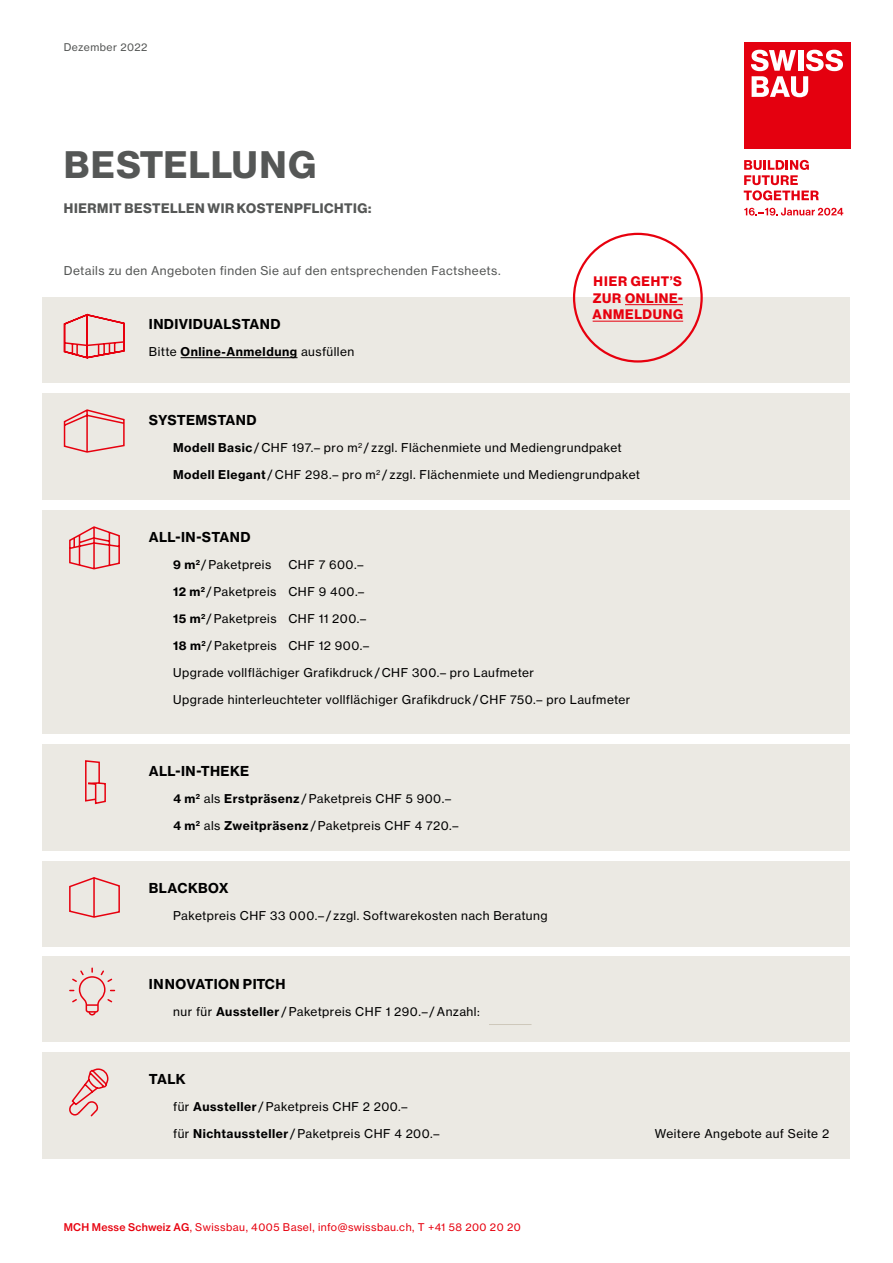
<style>
.page{position:relative;width:893px;height:1263px;background:#fff}
.page>*{position:absolute;margin:0;border:0;box-sizing:border-box;transform-origin:0 0}
.t1{font:37.5px "N Haas Grotesk DS Pro 75 Bd";letter-spacing:.035em;color:#555756}
.t2{font:13.5px "N Haas Grotesk TX Pro 75 Bd";letter-spacing:.025em;color:#000}
.t3{font:13.5px "N Haas Grotesk DS Pro 75 Bd";letter-spacing:.04em;color:#555756}
.t4{font:13.5px/16.5px "N Haas Grotesk DS Pro 75 Bd";letter-spacing:.055em;color:#e7000e;text-align:justify}
.t5{font:12px "N Haas Grotesk TX Pro 55 Rg";letter-spacing:.04em;color:#000}
.t6{font:12px "N Haas Grotesk TX Pro 55 Rg";letter-spacing:.04em;color:#555756}
.t7{font:12px "N Haas Grotesk TX Pro 75 Bd";letter-spacing:.045em;color:#000}
.t8{font:10.5px "N Haas Grotesk TX Pro 55 Rg";letter-spacing:.045em;color:#e7000e}
.t9{font:10.5px "N Haas Grotesk TX Pro 55 Rg";letter-spacing:.045em;color:#555756}
.s1{font-family:"N Haas Grotesk TX Pro 55 Rg"}
.s2{font-family:"N Haas Grotesk TX Pro 75 Bd"}
.s3{font-family:"N Haas Grotesk TX Pro 65 Md"}
</style>
<div class="page">
<div style="left:744px;top:43px;width:106px;height:106px;background:#e4000f"></div>
<svg style="left:744px;top:160px;width:75px;height:40px"></svg>
<svg style="left:751px;top:50px;width:92px;height:47px"></svg>
<svg style="left:744px;top:208px;width:99px;height:8px"></svg>
<div style="left:43px;top:393px;width:807px;height:107px;background:#ebe9e3"></div>
<div style="left:43px;top:298px;width:807px;height:85px;background:#ebe9e3"></div>
<hr style="left:181px;top:357px;width:117px;height:1px;background:#000">
<svg style="left:63px;top:313px;width:62px;height:46px"></svg>
<svg style="left:63px;top:409px;width:62px;height:44px"></svg>
<div style="left:43px;top:510px;width:807px;height:223px;background:#ebe9e3"></div>
<svg style="left:69px;top:526px;width:51px;height:44px"></svg>
<div style="left:43px;top:744px;width:807px;height:106px;background:#ebe9e3"></div>
<svg style="left:85px;top:760px;width:21px;height:45px"></svg>
<hr style="left:625px;top:304px;width:58px;height:1px;background:#e7000e">
<hr style="left:593px;top:321px;width:90px;height:1px;background:#e7000e">
<div style="left:43px;top:861px;width:807px;height:85px;background:#ebe9e3"></div>
<svg style="left:69px;top:877px;width:51px;height:41px"></svg>
<div style="left:43px;top:957px;width:807px;height:85px;background:#ebe9e3"></div>
<hr style="left:489px;top:1024px;width:42px;height:1px;background:#cec8bb">
<svg style="left:69px;top:967px;width:47px;height:49px"></svg>
<div style="left:43px;top:1052px;width:807px;height:107px;background:#ebe9e3"></div>
<svg style="left:69px;top:1068px;width:40px;height:49px"></svg>
<p class="t9" style="left:64px;top:40px;width:85px">Dezember 2022</p>
<h1 class="t1" style="left:64px;top:143px;width:253px">BESTELLUNG</h1>
<p class="t3" style="left:64px;top:200px;width:309px">HIERMIT BESTELLEN WIR KOSTENPFLICHTIG:</p>
<p class="t6" style="left:64px;top:263px;width:438px">Details zu den Angeboten finden Sie auf den entsprechenden Factsheets.</p>
<p class="t2" style="left:149px;top:316px;width:133px">INDIVIDUALSTAND</p>
<p class="t7" style="left:149px;top:344px;width:207px"><span class="s1">Bitte</span> Online-Anmeldung <span class="s1">ausfüllen</span></p>
<p class="t4" style="left:593px;top:274px;width:92px">HIER GEHT’S ZUR ONLINE-ANMELDUNG</p>
<p class="t2" style="left:149px;top:412px;width:109px">SYSTEMSTAND</p>
<p class="t5" style="left:173px;top:440px;width:450px"><span class="s2">Modell Basic</span> / CHF 197.– pro m<sup>2</sup> / zzgl. Flächenmiete und Mediengrundpaket</p>
<p class="t5" style="left:173px;top:467px;width:468px"><span class="s2">Modell Elegant</span> / CHF 298.– pro m<sup>2</sup> / zzgl. Flächenmiete und Mediengrundpaket</p>
<p class="t2" style="left:149px;top:529px;width:103px">ALL-IN-STAND</p>
<p class="t5" style="left:173px;top:557px;width:100px"><span class="s2">9 m</span><sup>2</sup> / Paketpreis</p>
<p class="t5" style="left:288px;top:557px;width:77px">CHF 7 600.–</p>
<p class="t5" style="left:173px;top:584px;width:193px"><span class="s2">12 m</span><sup>2</sup> / Paketpreis CHF 9 400.–</p>
<p class="t5" style="left:173px;top:611px;width:194px"><span class="s2">15 m</span><sup>2</sup> / Paketpreis CHF 11 200.–</p>
<p class="t5" style="left:173px;top:638px;width:198px"><span class="s2">18 m</span><sup>2</sup> / Paketpreis CHF 12 900.–</p>
<p class="t5" style="left:173px;top:665px;width:362px">Upgrade vollflächiger Grafikdruck / CHF 300.– pro Laufmeter</p>
<p class="t5" style="left:173px;top:692px;width:459px">Upgrade hinterleuchteter vollflächiger Grafikdruck / CHF 750.– pro Laufmeter</p>
<p class="t2" style="left:149px;top:762px;width:102px">ALL-IN-THEKE</p>
<p class="t5" style="left:173px;top:791px;width:279px"><span class="s2">4 m</span><sup>2</sup> als <span class="s2">Erstpräsenz</span> / Paketpreis CHF 5 900.–</p>
<p class="t5" style="left:173px;top:818px;width:287px"><span class="s2">4 m</span><sup>2</sup> als <span class="s2">Zweitpräsenz</span> / Paketpreis CHF 4 720.–</p>
<p class="t2" style="left:149px;top:879px;width:81px">BLACKBOX</p>
<p class="t5" style="left:173px;top:908px;width:376px">Paketpreis CHF 33 000.– / zzgl. Softwarekosten nach Beratung</p>
<p class="t2" style="left:149px;top:975px;width:138px">INNOVATION PITCH</p>
<p class="t5" style="left:173px;top:1004px;width:308px">nur für <span class="s2">Aussteller</span> / Paketpreis CHF 1 290.– / Anzahl:</p>
<p class="t2" style="left:149px;top:1071px;width:38px">TALK</p>
<p class="t5" style="left:173px;top:1099px;width:236px">für <span class="s2">Aussteller</span> / Paketpreis CHF 2 200.–</p>
<p class="t5" style="left:173px;top:1126px;width:268px">für <span class="s2">Nichtaussteller</span> / Paketpreis CHF 4 200.–</p>
<p class="t5" style="left:655px;top:1127px;width:176px">Weitere Angebote auf Seite 2</p>
<p class="t8" style="left:64px;top:1220px;width:458px"><span class="s3">MCH Messe Schweiz AG</span>, Swissbau, 4005 Basel, info@swissbau.ch, T +41 58 200 20 20</p>
</div>
